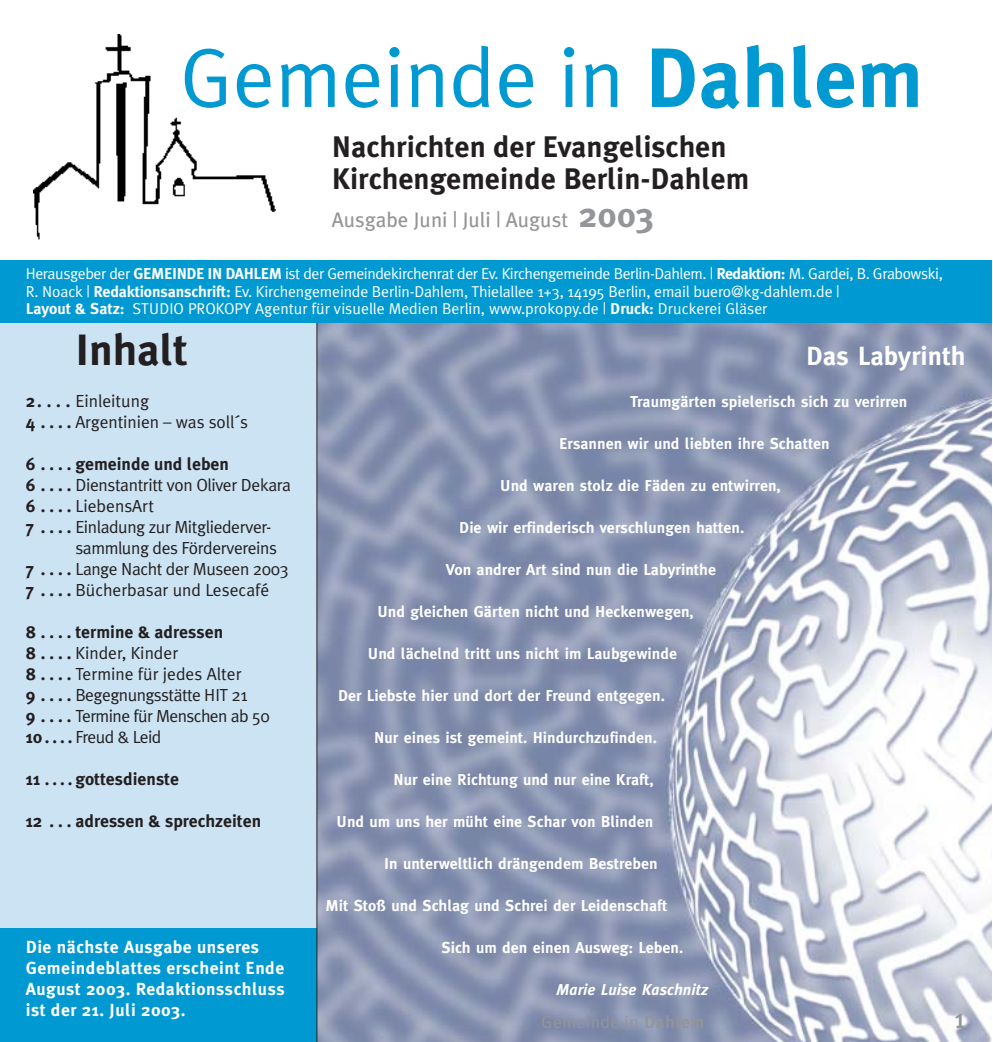
<style>
.page{position:relative;width:993px;height:1042px;background:#fff}
.page>*{position:absolute;margin:0;border:0;box-sizing:border-box;transform-origin:0 0}
.t1{font:84px "Meta Plus Normal";color:#0099d2}
.t2{font:700 43.75px "Meta Plus";color:#231f20}
.t3{font:700 29.75px/31.5px "Meta Plus";color:#231f20}
.t4{font:700 26.25px "Meta Plus";color:#fff}
.t5{font:21px "Meta Plus";color:#939598}
.t6{font:21px "Meta Plus Bold Caps";color:#939598}
.t7{font:17.5px/21px "Meta Plus Normal";letter-spacing:-.025em;color:#231f20}
.t8{font:700 17.5px/21px "Meta Plus";letter-spacing:.025em;color:#fff}
.t9{font:700 17.5px "Meta Plus";color:#231f20}
.t10{font:17.5px/21px "Meta Plus Normal";letter-spacing:-.005em;color:#231f20}
.t11{font:17.5px "Meta Plus Normal";letter-spacing:.025em;color:#939598}
.t12{font:700 15.75px "Meta Plus";color:#fff}
.t13{font:15.75px/17.5px "Meta Plus Normal";letter-spacing:-.01em;color:#fff}
.t14{font:italic 700 15.75px "Meta Plus";color:#fff}
.s1{font-family:"Meta Plus";font-weight:700}
.s2{font-weight:700;font-size:35px}
.s3{font-family:"Meta Plus Bold Caps"}
</style>
<div class="page">
<img style="left:317px;top:322px;width:673px;height:719px">
<div style="left:0;top:303px;width:317px;height:738px;background:#cce3f3"></div>
<div style="left:0;top:928px;width:317px;height:113px;background:#0099d2"></div>
<img style="left:33px;top:34px;width:242px;height:206px">
<hr style="left:316px;top:302px;width:1px;height:739px;background:#231f20">
<div style="left:0;top:260px;width:990px;height:62px;background:#0099d2"></div>
<h1 class="t1" style="left:180px;top:47px;width:744px">Gemeinde in <span class="s1">Dahlem</span></h1>
<h3 class="t3" style="left:332px;top:133px;width:419px">Nachrichten der Evangelischen<br>Kirchengemeinde Berlin-Dahlem</h3>
<h3 class="t5" style="left:332px;top:211px;width:324px">Ausgabe Juni | Juli | August <span class="s2">2003</span></h3>
<p class="t13" style="left:26px;top:266px;width:918px">Herausgeber der <span class="s3">GEMEINDE IN DAHLEM</span> ist der Gemeindekirchenrat der Ev. Kirchengemeinde Berlin-Dahlem. | <span class="s1">Redaktion:</span> M. Gardei, B. Grabowski,<br>R. Noack | <span class="s1">Redaktionsanschrift:</span> Ev. Kirchengemeinde Berlin-Dahlem, Thielallee 1+3, 14195 Berlin, email buero@kg-dahlem.de |<br><span class="s1">Layout &amp; Satz:</span> STUDIO PROKOPY Agentur für visuelle Medien Berlin, www.prokopy.de | <span class="s1">Druck:</span> Druckerei Gläser</p>
<h2 class="t2" style="left:75px;top:332px;width:114px">Inhalt</h2>
<p class="t10" style="left:26px;top:391px;width:224px"><span class="s1">2. . . .</span> Einleitung<br><span class="s1">4 . . . .</span> Argentinien – was soll´s</p>
<p class="t9" style="left:26px;top:456px;width:205px">6 . . . . gemeinde und leben</p>
<p class="t7" style="left:26px;top:475px;width:267px"><span class="s1">6 . . . .</span> Dienstantritt von Oliver Dekara<br><span class="s1">6 . . . .</span> LiebensArt<br><span class="s1">7 . . . .</span> Einladung zur Mitgliederver-</p>
<p class="t7" style="left:26px;top:538px;width:265px;text-indent:50px">sammlung des Fördervereins<br><span class="s1">7 . . . .</span> Lange Nacht der Museen 2003<br><span class="s1">7 . . . .</span> Bücherbasar und Lesecafé</p>
<p class="t9" style="left:26px;top:624px;width:199px">8 . . . . termine &amp; adressen</p>
<p class="t7" style="left:26px;top:643px;width:246px"><span class="s1">8 . . . .</span> Kinder, Kinder<br><span class="s1">8 . . . .</span> Termine für jedes Alter<br><span class="s1">9 . . . .</span> Begegnungsstätte HIT 21<br><span class="s1">9 . . . .</span> Termine für Menschen ab 50<br><span class="s1">10 . . . .</span> Freud &amp; Leid</p>
<p class="t9" style="left:26px;top:771px;width:155px">11 . . . . gottesdienste</p>
<p class="t9" style="left:26px;top:813px;width:237px">12 . . . adressen &amp; sprechzeiten</p>
<h3 class="t4" style="left:806px;top:345px;width:161px">Das Labyrinth</h3>
<p class="t12" style="left:630px;top:395px;width:279px">Traumgärten spielerisch sich zu verirren</p>
<p class="t12" style="left:559px;top:437px;width:272px">Ersannen wir und liebten ihre Schatten</p>
<p class="t12" style="left:500px;top:479px;width:282px">Und waren stolz die Fäden zu entwirren,</p>
<p class="t12" style="left:459px;top:521px;width:286px">Die wir erfinderisch verschlungen hatten.</p>
<p class="t12" style="left:445px;top:563px;width:272px">Von andrer Art sind nun die Labyrinthe</p>
<p class="t12" style="left:377px;top:605px;width:318px">Und gleichen Gärten nicht und Heckenwegen,</p>
<p class="t12" style="left:368px;top:647px;width:310px">Und lächelnd tritt uns nicht im Laubgewinde</p>
<p class="t12" style="left:338px;top:689px;width:328px">Der Liebste hier und dort der Freund entgegen.</p>
<p class="t12" style="left:374px;top:731px;width:284px">Nur eines ist gemeint. Hindurchzufinden.</p>
<p class="t12" style="left:393px;top:773px;width:261px">Nur eine Richtung und nur eine Kraft,</p>
<p class="t12" style="left:336px;top:815px;width:318px">Und um uns her müht eine Schar von Blinden</p>
<p class="t12" style="left:384px;top:857px;width:275px">In unterweltlich drängendem Bestreben</p>
<p class="t12" style="left:325px;top:899px;width:343px">Mit Stoß und Schlag und Schrei der Leidenschaft</p>
<p class="t12" style="left:441px;top:941px;width:243px">Sich um den einen Ausweg: Leben.</p>
<p class="t14" style="left:556px;top:983px;width:153px">Marie Luise Kaschnitz</p>
<p class="t11" style="left:541px;top:1015px;width:164px">Gemeinde in <span class="s1">Dahlem</span></p>
<h3 class="t6" style="left:954px;top:1008px;width:13px">1</h3>
<p class="t8" style="left:26px;top:937px;width:260px">Die nächste Ausgabe unseres<br>Gemeindeblattes erscheint Ende<br>August 2003. Redaktionsschluss ist der 21. Juli 2003.</p>
</div>
